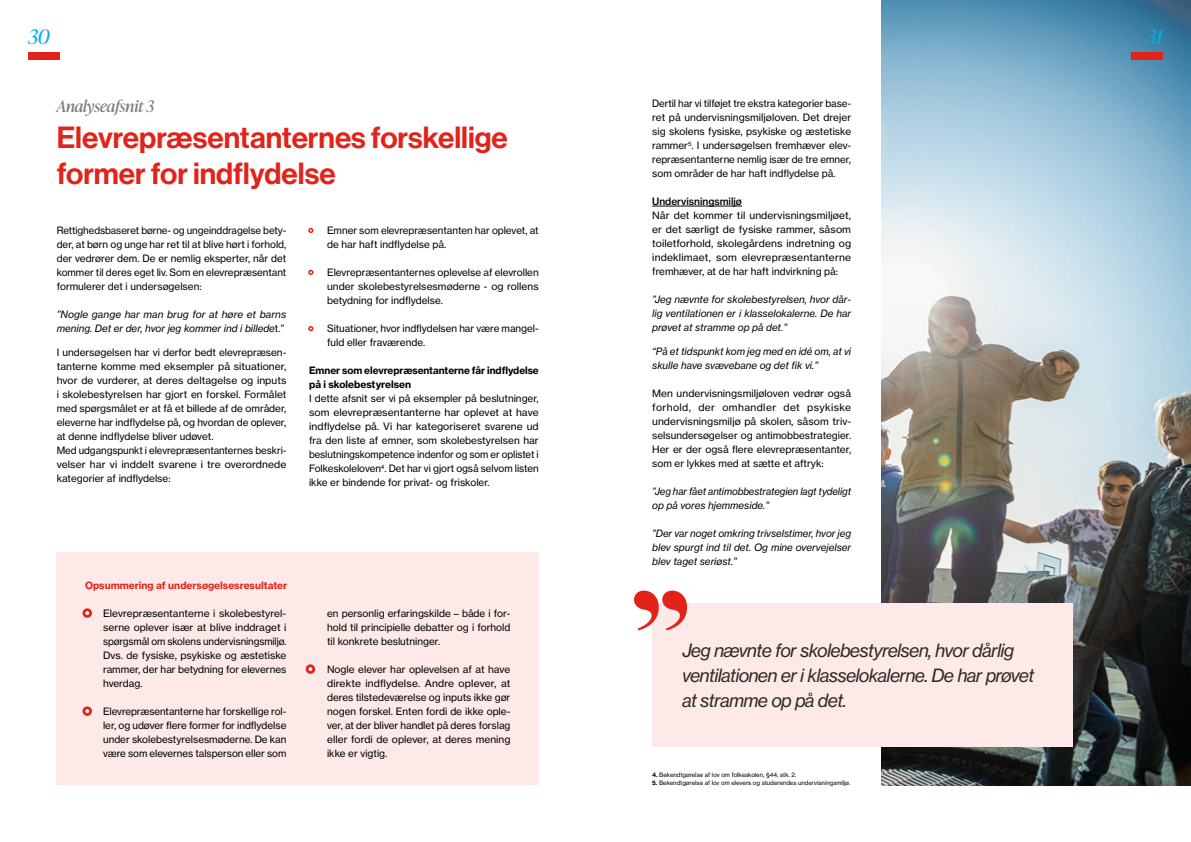
<style>
.page{position:relative;width:1191px;height:842px;background:#fff}
.page>*{position:absolute;margin:0;border:0;box-sizing:border-box;transform-origin:0 0}
.t1{font:30px/36px "N Haas Grotesk DS Pro 65 Md";color:#e2231a}
.t2{font:italic 20px "Ivy Presto Headline";color:#00aeef}
.t3{font:18px/25.2px "N Haas Grotesk TX Pro 56 It";letter-spacing:-.04em;color:#2e2926}
.t4{font:italic 16px "Ivy Presto Headline";color:#78787a}
.t5{font:10px/14px "N Haas Grotesk TX Pro 55 Rg";color:#000;text-align:justify}
.t6{font:10px/14px "N Haas Grotesk TX Pro 56 It";color:#000}
.t7{font:10px/14px "N Haas Grotesk TX Pro 75 Bd";letter-spacing:-.005em;color:#000}
.t8{font:10px "N Haas Grotesk TX Pro 75 Bd";color:#e2231a}
.t9{font:10px "N Haas Grotesk TX Pro 65 Md";color:#000}
.t10{font:6px "N Haas Grotesk TX Pro 55 Rg";color:#000}
.s1{font-family:"N Haas Grotesk TX Pro 55 Rg"}
.s2{font-family:"N Haas Grotesk TX Pro 75 Bd"}
</style>
<div class="page">
<img style="left:882px;top:0;width:309px;height:785px">
<div style="left:57px;top:552px;width:482px;height:233px;background:#fce9e8"></div>
<svg style="left:82px;top:608px;width:10px;height:10px"></svg>
<svg style="left:85px;top:611px;width:4px;height:4px"></svg>
<svg style="left:82px;top:706px;width:10px;height:10px"></svg>
<svg style="left:85px;top:709px;width:4px;height:4px"></svg>
<svg style="left:306px;top:664px;width:9px;height:10px"></svg>
<svg style="left:308px;top:667px;width:4px;height:4px"></svg>
<svg style="left:308px;top:270px;width:5px;height:5px"></svg>
<svg style="left:308px;top:228px;width:5px;height:5px"></svg>
<svg style="left:308px;top:326px;width:5px;height:5px"></svg>
<hr style="left:652px;top:206px;width:90px;height:1px;background:#000">
<div style="left:652px;top:603px;width:420px;height:144px;background:#fce9e8"></div>
<svg style="left:634px;top:591px;width:53px;height:39px"></svg>
<div style="left:28px;top:52px;width:32px;height:8px;background:#e2231a"></div>
<div style="left:1130px;top:52px;width:32px;height:8px;background:#e2231a"></div>
<h2 class="t2" style="left:28px;top:22px;width:23px">30</h2>
<h2 class="t2" style="left:1146px;top:22px;width:18px">31</h2>
<h3 class="t4" style="left:57px;top:94px;width:99px">Analyseafsnit 3</h3>
<h1 class="t1" style="left:57px;top:120px;width:453px">Elevrepræsentanternes forskellige former for indflydelse</h1>
<p class="t5" style="left:57px;top:223px;width:231px">Rettighedsbaseret børne- og ungeinddragelse bety&shy;der, at børn og unge har ret til at blive hørt i forhold, der vedrører dem. De er nemlig eksperter, når det kommer til deres eget liv. Som en elevrepræsentant formulerer det i undersøgelsen:</p>
<p class="t6" style="left:57px;top:307px;width:231px">”Nogle gange har man brug for at høre et barns mening. Det er der, hvor jeg kommer ind i billede<span class="s1">t.”</span></p>
<p class="t5" style="left:57px;top:345px;width:231px;text-align:left">I undersøgelsen har vi derfor bedt elevrepræsen&shy;tanterne komme med eksempler på situationer, hvor de vurderer, at deres deltagelse og inputs i skolebestyrelsen har gjort en forskel. Formålet med spørgsmålet er at få et billede af de områder, eleverne har indflydelse på, og hvordan de oplever, at denne indflydelse bliver udøvet.<br>Med udgangspunkt i elevrepræsentanternes beskri&shy;velser har vi inddelt svarene i tre overordnede kategorier af indflydelse:</p>
<p class="t5" style="left:327px;top:223px;width:213px;text-indent:-18px">• Emner som elevrepræsentanten har oplevet, at de har haft indflydelse på.</p>
<p class="t5" style="left:327px;top:265px;width:213px;text-indent:-18px">• Elevrepræsentanternes oplevelse af elevrollen under skolebestyrelsesmøderne - og rollens betydning for indflydelse.</p>
<p class="t5" style="left:327px;top:321px;width:213px;text-indent:-18px">• Situationer, hvor indflydelsen har være mangel&shy;fuld eller fraværende.</p>
<p class="t7" style="left:309px;top:363px;width:231px">Emner som elevrepræsentanterne får indflydelse på i skolebestyrelsen</p>
<p class="t5" style="left:309px;top:391px;width:231px">I dette afsnit ser vi på eksempler på beslutninger, som elevrepræsentanterne har oplevet at have indflydelse på. Vi har kategoriseret svarene ud fra den liste af emner, som skolebestyrelsen har beslutningskompetence indenfor og som er oplistet i Folkeskoleloven<sup>4</sup>. Det har vi gjort også selvom listen ikke er bindende for privat- og friskoler.</p>
<p class="t8" style="left:85px;top:579px;width:204px">Opsummering af undersøgelsesresultater</p>
<p class="t5" style="left:103px;top:606px;width:185px;text-indent:-18px">• Elevrepræsentanterne i skolebestyrel&shy;serne oplever især at blive inddraget i spørgsmål om skolens undervisningsmiljø.<br>Dvs. de fysiske, psykiske og æstetiske rammer, der har betydning for elevernes hverdag.</p>
<p class="t5" style="left:103px;top:704px;width:185px;text-indent:-18px">• Elevrepræsentanterne har forskellige rol&shy;ler, og udøver flere former for indflydelse under skolebestyrelsesmøderne. De kan være som elevernes talsperson eller som</p>
<p class="t5" style="left:327px;top:606px;width:185px">en personlig erfaringskilde – både i for&shy;hold til principielle debatter og i forhold til konkrete beslutninger.</p>
<p class="t5" style="left:327px;top:662px;width:185px;text-indent:-18px">• Nogle elever har oplevelsen af at have direkte indflydelse. Andre oplever, at deres tilstedeværelse og inputs ikke gør nogen forskel. Enten fordi de ikke ople&shy;ver, at der bliver handlet på deres forslag eller fordi de oplever, at deres mening ikke er vigtig.</p>
<p class="t5" style="left:652px;top:96px;width:201px">Dertil har vi tilføjet tre ekstra kategorier base&shy;ret på undervisningsmiljøloven. Det drejer sig skolens fysiske, psykiske og æstetiske rammer<sup>5</sup>. I undersøgelsen fremhæver elev&shy;repræsentanterne nemlig især de tre emner, som områder de har haft indflydelse på.</p>
<p class="t9" style="left:652px;top:195px;width:91px">Undervisningsmiljø</p>
<p class="t5" style="left:652px;top:208px;width:200px">Når det kommer til undervisningsmiljøet, er det særligt de fysiske rammer, såsom toiletforhold, skolegårdens indretning og indeklimaet, som elevrepræsentanterne fremhæver, at de har haft indvirkning på:</p>
<p class="t6" style="left:652px;top:292px;width:200px;text-align:justify">”Jeg nævnte for skolebestyrelsen, hvor dår&shy;lig ventilationen er i klasselokalerne. De har prøvet at stramme op på det.”</p>
<p class="t6" style="left:652px;top:344px;width:200px">“På et tidspunkt kom jeg med en idé om, at vi skulle have svævebane og det fik vi.”</p>
<p class="t5" style="left:652px;top:386px;width:200px">Men undervisningsmiljøloven vedrør også forhold, der omhandler det psykiske undervisningsmiljø på skolen, såsom triv&shy;selsundersøgelser og antimobbestrategier.<br>Her er der også flere elevrepræsentanter, som er lykkes med at sætte et aftryk:</p>
<p class="t6" style="left:652px;top:484px;width:200px">”Jeg har fået antimobbestrategien lagt tydeligt op på vores hjemmeside.”</p>
<p class="t6" style="left:652px;top:526px;width:200px;text-align:justify">”Der var noget omkring trivselstimer, hvor jeg blev spurgt ind til det. Og mine overvejelser blev taget seriøst.”</p>
<h3 class="t3" style="left:682px;top:638px;width:354px">Jeg nævnte for skolebestyrelsen, hvor dårlig ventilationen er i klasselokalerne. De har prøvet at stramme op på det.</h3>
<p class="t10" style="left:652px;top:771px;width:146px"><span class="s2">4.</span> Bekendtgørelse af lov om folkeskolen, §44, stk. 2.</p>
<p class="t10" style="left:652px;top:779px;width:200px"><span class="s2">5.</span> Bekendtgørelse af lov om elevers og studerendes undervisningsmiljø.</p>
</div>
